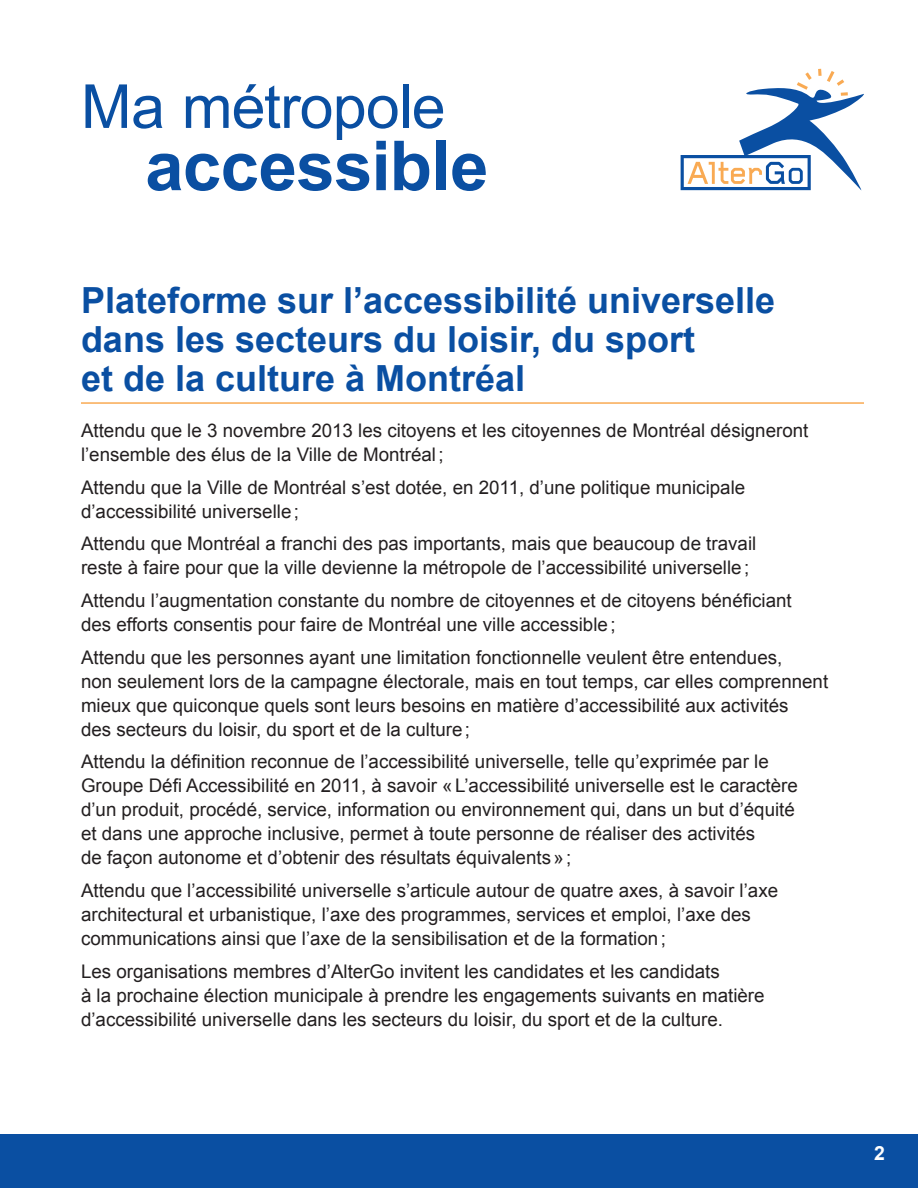
<style>
.page{position:relative;width:918px;height:1188px;background:#fff}
.page>*{position:absolute;margin:0;border:0;box-sizing:border-box;transform-origin:0 0}
.t1{font:700 69px "Arial";letter-spacing:-.01em;color:#0a4fa2}
.t2{font:60.75px "Arial";letter-spacing:-.01em;color:#0a4fa2}
.page_1_sous-titre{font:700 36px/39px "Arial";color:#0a4fa2}
.t3{font:700 19.5px "Arial";color:#fff}
.Paragraphe{font:18.75px/24px "Arial";color:#231f20}
</style>
<div class="page">
<div style="left:0;top:1134px;width:918px;height:54px;background:#0a4fa2"></div>
<hr style="left:81px;top:402px;width:783px;height:2px;background:#f9aa53">
<svg style="left:681px;top:69px;width:183px;height:121px"></svg>
<p class="t2" style="left:81px;top:67px;width:366px">Ma métropole</p>
<p class="t1" style="left:145px;top:120px;width:345px">accessible</p>
<p class="page_1_sous-titre" style="left:81px;top:283px;width:696px">Plateforme sur l’accessibilité universelle dans les secteurs du loisir, du sport<br>et de la culture à Montréal</p>
<p class="Paragraphe" style="left:81px;top:419px;width:729px">Attendu que le 3 novembre 2013 les citoyens et les citoyennes de Montréal désigneront l’ensemble des élus de la Ville de Montréal;</p>
<p class="Paragraphe" style="left:81px;top:475px;width:666px">Attendu que la Ville de Montréal s’est dotée, en 2011, d’une politique municipale d’accessibilité universelle;</p>
<p class="Paragraphe" style="left:81px;top:532px;width:677px">Attendu que Montréal a franchi des pas importants, mais que beaucoup de travail reste à faire pour que la ville devienne la métropole de l’accessibilité universelle;</p>
<p class="Paragraphe" style="left:81px;top:589px;width:712px">Attendu l’augmentation constante du nombre de citoyennes et de citoyens bénéficiant des efforts consentis pour faire de Montréal une ville accessible;</p>
<p class="Paragraphe" style="left:81px;top:645px;width:749px">Attendu que les personnes ayant une limitation fonctionnelle veulent être entendues,<br>non seulement lors de la campagne électorale, mais en tout temps, car elles comprennent mieux que quiconque quels sont leurs besoins en matière d’accessibilité aux activités<br>des secteurs du loisir, du sport et de la culture;</p>
<p class="Paragraphe" style="left:81px;top:750px;width:718px">Attendu la définition reconnue de l’accessibilité universelle, telle qu’exprimée par le Groupe Défi Accessibilité en 2011, à savoir «L’accessibilité universelle est le caractère d’un produit, procédé, service, information ou environnement qui, dans un but d’équité et dans une approche inclusive, permet à toute personne de réaliser des activités<br>de façon autonome et d’obtenir des résultats équivalents»;</p>
<p class="Paragraphe" style="left:81px;top:879px;width:699px">Attendu que l’accessibilité universelle s’articule autour de quatre axes, à savoir l’axe architectural et urbanistique, l’axe des programmes, services et emploi, l’axe des communications ainsi que l’axe de la sensibilisation et de la formation;</p>
<p class="Paragraphe" style="left:81px;top:959px;width:685px">Les organisations membres d’AlterGo invitent les candidates et les candidats<br>à la prochaine élection municipale à prendre les engagements suivants en matière d’accessibilité universelle dans les secteurs du loisir, du sport et de la culture.</p>
<p class="t3" style="left:874px;top:1140px;width:12px">2</p>
</div>
